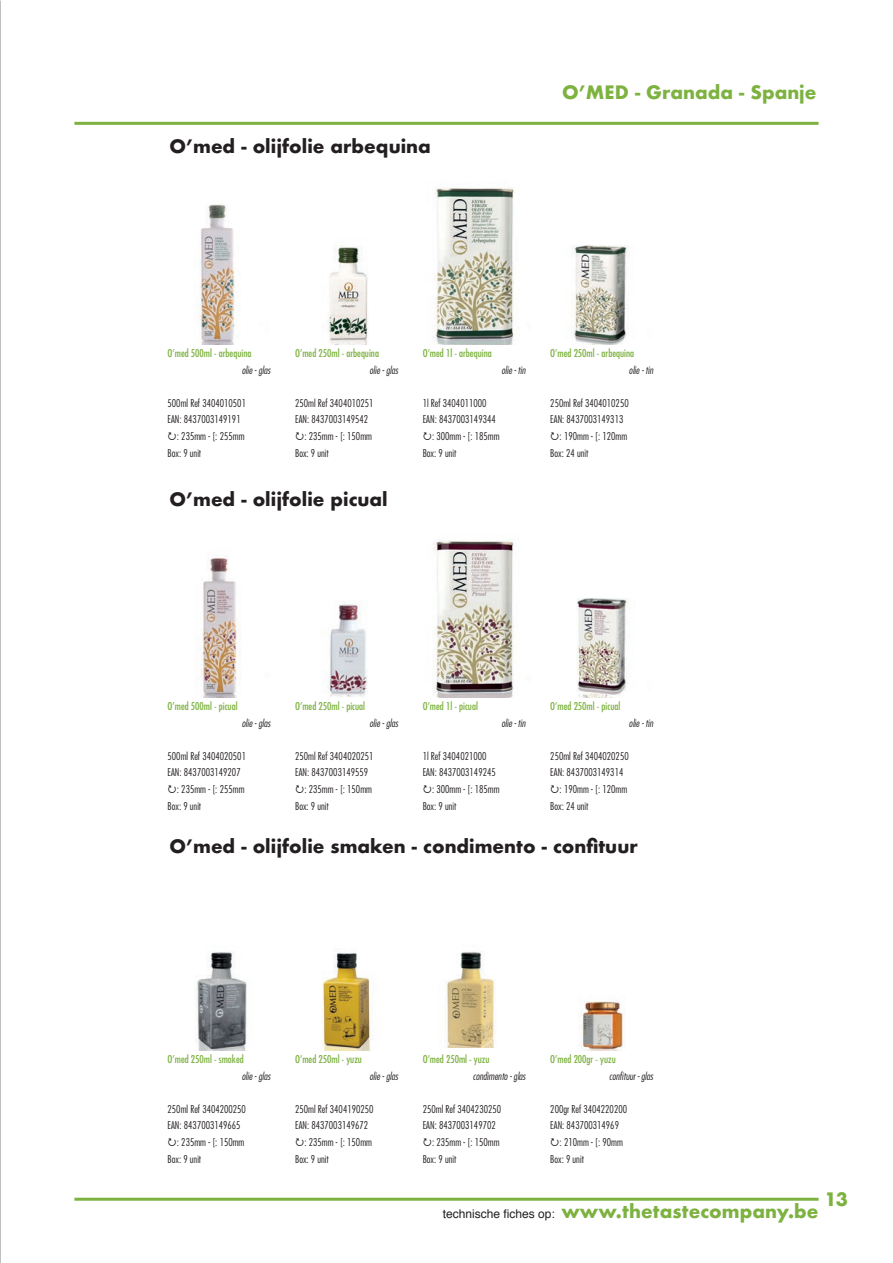
<style>
.page{position:relative;width:893px;height:1263px;background:#fff}
.page>*{position:absolute;margin:0;border:0;box-sizing:border-box;transform-origin:0 0}
.t1{font:700 18px "Futura";color:#231f20}
.t2{font:700 18px "Futura";color:#7db241}
.t3{font:300 condensed 10.5px "Futura";color:#231f20}
.t4{font:condensed 10.5px "Futura";color:#7db241}
.t5{font:italic 300 condensed 10.5px "Futura";color:#231f20}
.s1{font-family:"Helvetica";font-weight:400;font-size:12px;color:#231f20}
</style>
<div class="page">
<hr style="left:74px;top:122px;width:745px;height:3px;background:#7db241">
<hr style="left:74px;top:1198px;width:745px;height:3px;background:#7db241">
<img style="left:571px;top:245px;width:58px;height:99px">
<img style="left:433px;top:188px;width:86px;height:156px">
<img style="left:327px;top:244px;width:41px;height:100px">
<img style="left:197px;top:204px;width:43px;height:140px">
<img style="left:577px;top:598px;width:50px;height:99px">
<img style="left:433px;top:540px;width:81px;height:157px">
<img style="left:327px;top:602px;width:41px;height:95px">
<img style="left:200px;top:558px;width:41px;height:139px">
<img style="left:195px;top:951px;width:52px;height:99px">
<img style="left:322px;top:953px;width:51px;height:97px">
<img style="left:446px;top:951px;width:49px;height:97px">
<img style="left:579px;top:1001px;width:46px;height:49px">
<h1 class="t1" style="left:169px;top:133px;width:263px">O’med - olijfolie arbequina</h1>
<h1 class="t2" style="left:562px;top:79px;width:256px">O’MED - Granada - Spanje</h1>
<p class="t4" style="left:168px;top:347px;width:85px">O’med 500ml - arbequina</p>
<p class="t5" style="left:242px;top:363px;width:30px">olie - glas</p>
<p class="t3" style="left:168px;top:397px;width:80px">500ml Ref 3404010501</p>
<p class="t3" style="left:168px;top:413px;width:75px">EAN: 8437003149191</p>
<p class="t3" style="left:177px;top:430px;width:69px">: 235mm - [: 255mm</p>
<p class="t3" style="left:168px;top:447px;width:35px">Box: 9 unit</p>
<p class="t4" style="left:295px;top:347px;width:85px">O’med 250ml - arbequina</p>
<p class="t5" style="left:369px;top:363px;width:30px">olie - glas</p>
<p class="t3" style="left:295px;top:397px;width:80px">250ml Ref 3404010251</p>
<p class="t3" style="left:295px;top:413px;width:75px">EAN: 8437003149542</p>
<p class="t3" style="left:304px;top:430px;width:69px">: 235mm - [: 150mm</p>
<p class="t3" style="left:295px;top:447px;width:35px">Box: 9 unit</p>
<h1 class="t1" style="left:169px;top:486px;width:220px">O’med - olijfolie picual</h1>
<p class="t4" style="left:423px;top:347px;width:71px">O’med 1l - arbequina</p>
<p class="t5" style="left:501px;top:363px;width:26px">olie - tin</p>
<p class="t3" style="left:423px;top:397px;width:65px">1l Ref 3404011000</p>
<p class="t3" style="left:423px;top:413px;width:75px">EAN: 8437003149344</p>
<p class="t3" style="left:432px;top:430px;width:69px">: 300mm - [: 185mm</p>
<p class="t3" style="left:423px;top:447px;width:35px">Box: 9 unit</p>
<p class="t4" style="left:550px;top:347px;width:85px">O’med 250ml - arbequina</p>
<p class="t5" style="left:629px;top:363px;width:26px">olie - tin</p>
<p class="t3" style="left:550px;top:397px;width:80px">250ml Ref 3404010250</p>
<p class="t3" style="left:550px;top:413px;width:75px">EAN: 8437003149313</p>
<p class="t3" style="left:560px;top:430px;width:69px">: 190mm - [: 120mm</p>
<p class="t3" style="left:550px;top:447px;width:39px">Box: 24 unit</p>
<p class="t4" style="left:168px;top:700px;width:72px">O’med 500ml - picual</p>
<p class="t5" style="left:242px;top:716px;width:30px">olie - glas</p>
<p class="t3" style="left:168px;top:749px;width:80px">500ml Ref 3404020501</p>
<p class="t3" style="left:168px;top:766px;width:75px">EAN: 8437003149207</p>
<p class="t3" style="left:177px;top:783px;width:69px">: 235mm - [: 255mm</p>
<p class="t3" style="left:168px;top:800px;width:35px">Box: 9 unit</p>
<p class="t4" style="left:295px;top:700px;width:72px">O’med 250ml - picual</p>
<p class="t5" style="left:369px;top:716px;width:30px">olie - glas</p>
<p class="t3" style="left:295px;top:749px;width:80px">250ml Ref 3404020251</p>
<p class="t3" style="left:295px;top:766px;width:75px">EAN: 8437003149559</p>
<p class="t3" style="left:304px;top:783px;width:69px">: 235mm - [: 150mm</p>
<p class="t3" style="left:295px;top:800px;width:35px">Box: 9 unit</p>
<p class="t4" style="left:423px;top:700px;width:57px">O’med 1l - picual</p>
<p class="t5" style="left:501px;top:716px;width:26px">olie - tin</p>
<p class="t3" style="left:423px;top:749px;width:65px">1l Ref 3404021000</p>
<p class="t3" style="left:423px;top:766px;width:75px">EAN: 8437003149245</p>
<p class="t3" style="left:432px;top:783px;width:69px">: 300mm - [: 185mm</p>
<p class="t3" style="left:423px;top:800px;width:35px">Box: 9 unit</p>
<p class="t4" style="left:550px;top:700px;width:72px">O’med 250ml - picual</p>
<p class="t5" style="left:629px;top:716px;width:26px">olie - tin</p>
<p class="t3" style="left:550px;top:749px;width:80px">250ml Ref 3404020250</p>
<p class="t3" style="left:550px;top:766px;width:75px">EAN: 8437003149314</p>
<p class="t3" style="left:560px;top:783px;width:69px">: 190mm - [: 120mm</p>
<p class="t3" style="left:550px;top:800px;width:39px">Box: 24 unit</p>
<h1 class="t1" style="left:169px;top:833px;width:470px">O’med - olijfolie smaken - condimento - confituur</h1>
<p class="t4" style="left:168px;top:1053px;width:78px">O’med 250ml - smoked</p>
<p class="t5" style="left:242px;top:1069px;width:30px">olie - glas</p>
<p class="t3" style="left:168px;top:1102px;width:80px">250ml Ref 3404200250</p>
<p class="t3" style="left:168px;top:1119px;width:75px">EAN: 8437003149665</p>
<p class="t3" style="left:177px;top:1136px;width:69px">: 235mm - [: 150mm</p>
<p class="t3" style="left:168px;top:1152px;width:35px">Box: 9 unit</p>
<p class="t4" style="left:295px;top:1053px;width:68px">O’med 250ml - yuzu</p>
<p class="t5" style="left:369px;top:1069px;width:30px">olie - glas</p>
<p class="t3" style="left:295px;top:1102px;width:80px">250ml Ref 3404190250</p>
<p class="t3" style="left:295px;top:1119px;width:75px">EAN: 8437003149672</p>
<p class="t3" style="left:304px;top:1136px;width:69px">: 235mm - [: 150mm</p>
<p class="t3" style="left:295px;top:1152px;width:35px">Box: 9 unit</p>
<p class="t4" style="left:423px;top:1053px;width:68px">O’med 250ml - yuzu</p>
<p class="t5" style="left:473px;top:1069px;width:54px">condimento - glas</p>
<p class="t3" style="left:423px;top:1102px;width:80px">250ml Ref 3404230250</p>
<p class="t3" style="left:423px;top:1119px;width:75px">EAN: 8437003149702</p>
<p class="t3" style="left:432px;top:1136px;width:69px">: 235mm - [: 150mm</p>
<p class="t3" style="left:423px;top:1152px;width:35px">Box: 9 unit</p>
<p class="t4" style="left:550px;top:1053px;width:67px">O’med 200gr - yuzu</p>
<p class="t5" style="left:609px;top:1069px;width:45px">confituur - glas</p>
<p class="t3" style="left:550px;top:1102px;width:78px">200gr Ref 3404220200</p>
<p class="t3" style="left:550px;top:1119px;width:70px">EAN: 843700314969</p>
<p class="t3" style="left:560px;top:1136px;width:65px">: 210mm - [: 90mm</p>
<p class="t3" style="left:550px;top:1152px;width:35px">Box: 9 unit</p>
<h1 class="t2" style="left:443px;top:1198px;width:377px"><span class="s1">technische fiches op:</span> www.thetastecompany.be</h1>
<h1 class="t2" style="left:825px;top:1186px;width:25px">13</h1>
</div>
